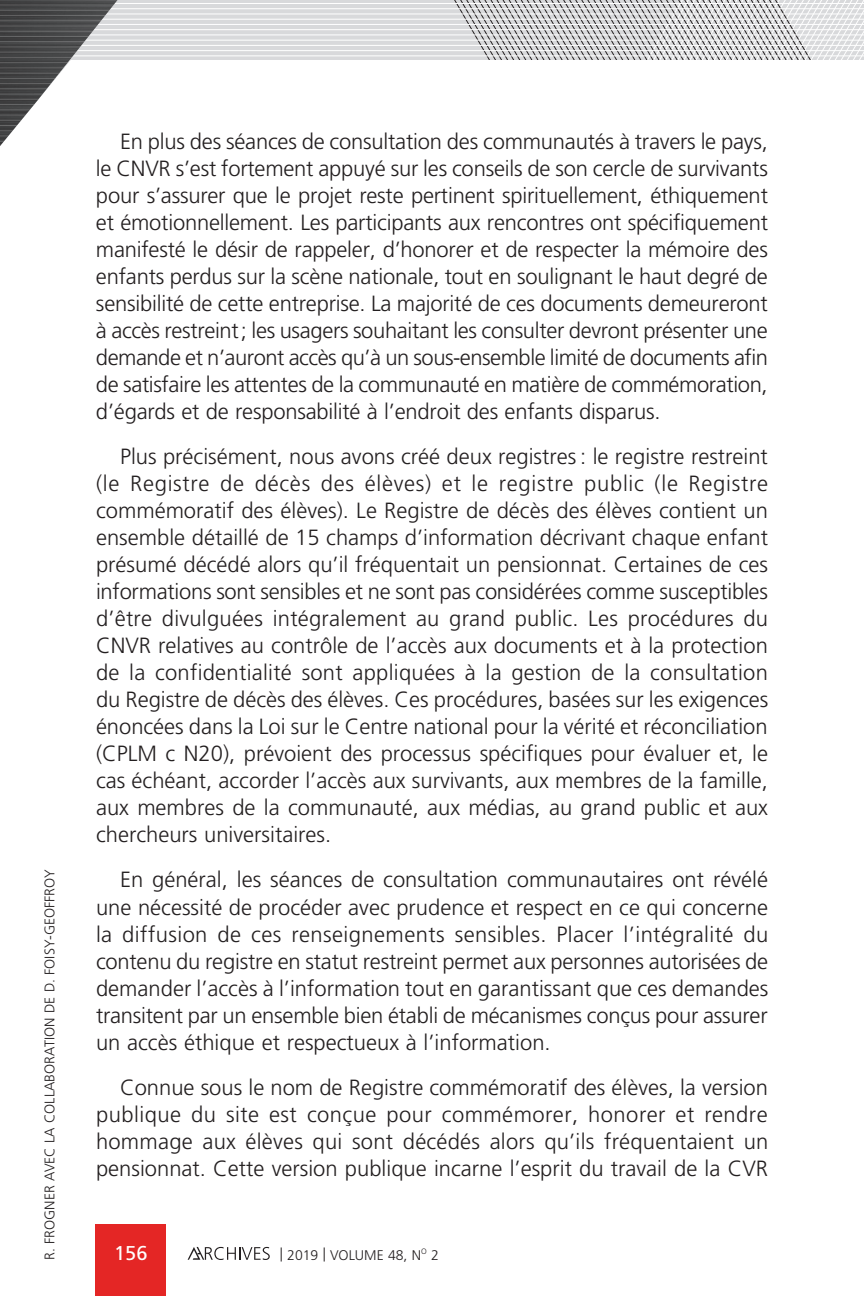
<style>
.page{position:relative;width:864px;height:1296px;background:#fff}
.page>*{position:absolute;margin:0;border:0;box-sizing:border-box;transform-origin:0 0}
.t1{font:300 22px/27px "Frutiger LT Std";color:#231f20;text-align:justify}
.t2{font:20px "Frutiger LT Std";color:#fff}
.t3{font:300 14px "Frutiger LT Std";color:#231f20}
</style>
<div class="page">
<svg style="left:220px;top:0;width:434px;height:60px;background:#ccccce"></svg>
<hr style="left:0;top:3px;width:864px;height:1px;background:#fff">
<hr style="left:0;top:8px;width:864px;height:1px;background:#fff">
<hr style="left:0;top:14px;width:864px;height:1px;background:#fff">
<hr style="left:0;top:19px;width:864px;height:1px;background:#fff">
<hr style="left:0;top:24px;width:864px;height:1px;background:#fff">
<hr style="left:0;top:29px;width:864px;height:1px;background:#fff">
<hr style="left:0;top:34px;width:864px;height:1px;background:#fff">
<hr style="left:0;top:40px;width:864px;height:1px;background:#fff">
<hr style="left:0;top:45px;width:864px;height:1px;background:#fff">
<hr style="left:0;top:50px;width:864px;height:1px;background:#fff">
<hr style="left:0;top:55px;width:864px;height:1px;background:#fff">
<svg style="left:755px;top:0;width:109px;height:60px"></svg>
<svg style="left:0;top:1px;width:220px;height:145px"></svg>
<hr style="left:0;top:5px;width:220px;height:1px;background:#fff">
<hr style="left:0;top:10px;width:220px;height:1px;background:#fff">
<hr style="left:0;top:15px;width:220px;height:1px;background:#fff">
<hr style="left:0;top:20px;width:220px;height:1px;background:#fff">
<hr style="left:0;top:26px;width:220px;height:1px;background:#fff">
<hr style="left:0;top:31px;width:220px;height:1px;background:#fff">
<hr style="left:0;top:36px;width:220px;height:1px;background:#fff">
<hr style="left:0;top:41px;width:220px;height:1px;background:#fff">
<hr style="left:0;top:46px;width:220px;height:1px;background:#fff">
<hr style="left:0;top:52px;width:220px;height:1px;background:#fff">
<hr style="left:0;top:57px;width:220px;height:1px;background:#fff">
<hr style="left:0;top:62px;width:220px;height:1px;background:#fff">
<hr style="left:0;top:67px;width:220px;height:1px;background:#fff">
<hr style="left:0;top:73px;width:220px;height:1px;background:#fff">
<hr style="left:0;top:78px;width:220px;height:1px;background:#fff">
<hr style="left:0;top:83px;width:220px;height:1px;background:#fff">
<hr style="left:0;top:88px;width:220px;height:1px;background:#fff">
<hr style="left:0;top:94px;width:220px;height:1px;background:#fff">
<hr style="left:0;top:99px;width:220px;height:1px;background:#fff">
<hr style="left:0;top:104px;width:220px;height:1px;background:#fff">
<hr style="left:0;top:109px;width:220px;height:1px;background:#fff">
<hr style="left:0;top:115px;width:220px;height:1px;background:#fff">
<hr style="left:0;top:120px;width:220px;height:1px;background:#fff">
<hr style="left:0;top:125px;width:220px;height:1px;background:#fff">
<hr style="left:0;top:130px;width:220px;height:1px;background:#fff">
<hr style="left:0;top:136px;width:220px;height:1px;background:#fff">
<hr style="left:0;top:141px;width:220px;height:1px;background:#fff">
<div style="left:96px;top:1224px;width:70px;height:72px;background:#e42625"></div>
<svg style="left:188px;top:1247px;width:82px;height:13px"></svg>
<p class="t3" style="left:42px;top:1260px;width:392px;rotate:-90deg">R. FROGNER AVEC LA COLLABORATION DE D. FOISY-GEOFFROY</p>
<p class="t1" style="left:96px;top:128px;width:674px;text-indent:24px">En plus des séances de consultation des communautés à travers le pays, le CNVR s’est fortement appuyé sur les conseils de son cercle de survivants pour s’assurer que le projet reste pertinent spirituellement, éthiquement et émotionnellement. Les participants aux rencontres ont spécifiquement manifesté le désir de rappeler, d’honorer et de respecter la mémoire des enfants perdus sur la scène nationale, tout en soulignant le haut degré de sensibilité de cette entreprise. La majorité de ces documents demeureront à accès restreint; les usagers souhaitant les consulter devront présenter une demande et n’auront accès qu’à un sous-ensemble limité de documents afin de satisfaire les attentes de la communauté en matière de commémoration, d’égards et de responsabilité à l’endroit des enfants disparus.</p>
<p class="t1" style="left:96px;top:443px;width:674px;text-indent:24px">Plus précisément, nous avons créé deux registres : le registre restreint (le Registre de décès des élèves) et le registre public (le Registre commémoratif des élèves). Le Registre de décès des élèves contient un ensemble détaillé de 15 champs d’information décrivant chaque enfant présumé décédé alors qu’il fréquentait un pensionnat. Certaines de ces informations sont sensibles et ne sont pas considérées comme susceptibles d’être divulguées intégralement au grand public. Les procédures du CNVR relatives au contrôle de l’accès aux documents et à la protection de la confidentialité sont appliquées à la gestion de la consultation du Registre de décès des élèves. Ces procédures, basées sur les exigences énoncées dans la Loi sur le Centre national pour la vérité et réconciliation (CPLM c N20), prévoient des processus spécifiques pour évaluer et, le cas échéant, accorder l’accès aux survivants, aux membres de la famille, aux membres de la communauté, aux médias, au grand public et aux chercheurs universitaires.</p>
<p class="t1" style="left:96px;top:867px;width:674px;text-indent:24px">En général, les séances de consultation communautaires ont révélé une nécessité de procéder avec prudence et respect en ce qui concerne la diffusion de ces renseignements sensibles. Placer l’intégralité du contenu du registre en statut restreint permet aux personnes autorisées de demander l’accès à l’information tout en garantissant que ces demandes transitent par un ensemble bien établi de mécanismes conçus pour assurer un accès éthique et respectueux à l’information.</p>
<p class="t1" style="left:96px;top:1074px;width:674px;text-indent:24px">Connue sous le nom de Registre commémoratif des élèves, la version publique du site est conçue pour commémorer, honorer et rendre hommage aux élèves qui sont décédés alors qu’ils fréquentaient un pensionnat. Cette version publique incarne l’esprit du travail de la CVR</p>
<p class="t2" style="left:114px;top:1241px;width:35px">156</p>
<p class="t3" style="left:280px;top:1247px;width:160px">| 2019 | VOLUME 48, N<sup>O</sup> 2</p>
</div>
